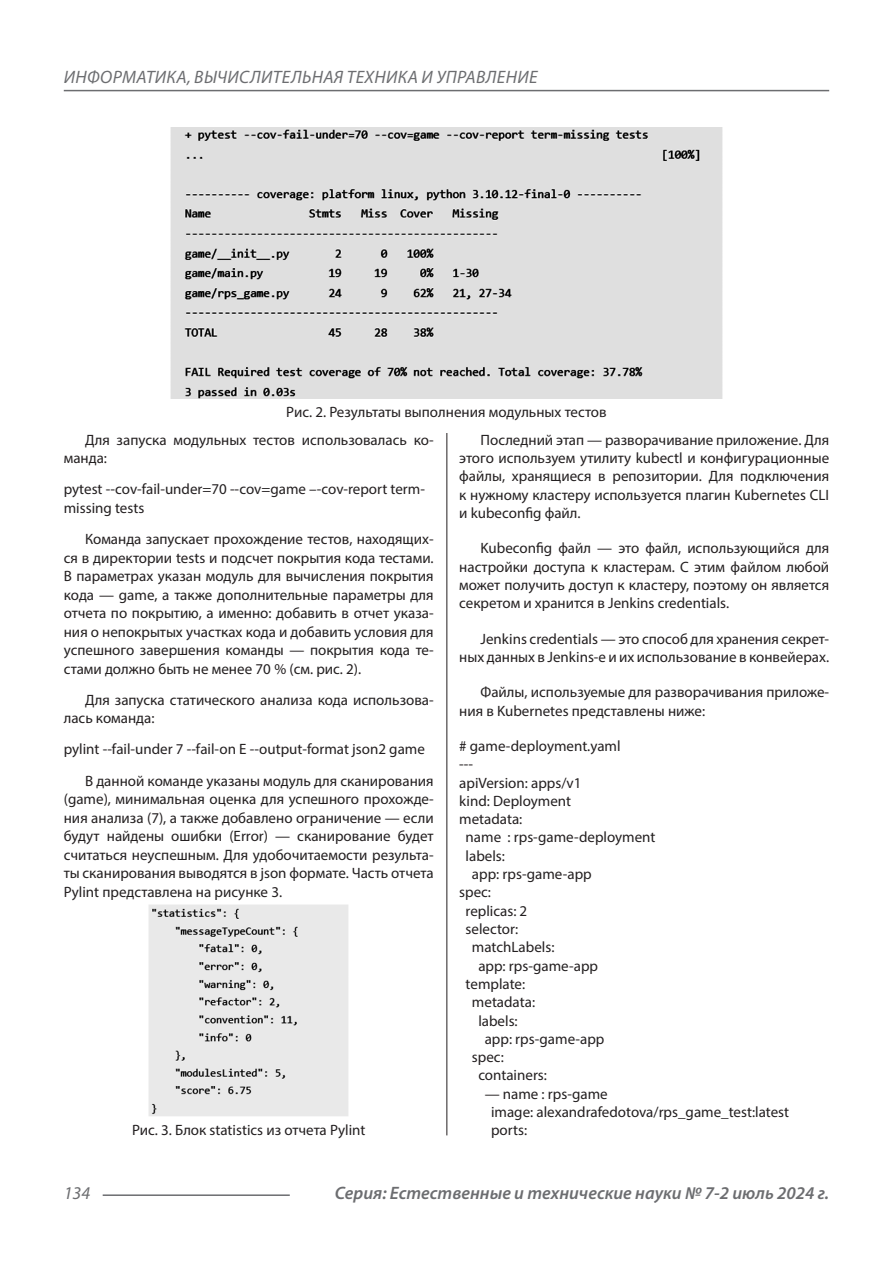
<style>
.page{position:relative;width:893px;height:1263px;background:#fff}
.page>*{position:absolute;margin:0;border:0;box-sizing:border-box;transform-origin:0 0}
.t1{font:italic 600 18px "Myriad Pro";color:#6c6d70}
.t2{font:italic 18px "Myriad Pro";letter-spacing:.02em;color:#6c6d70}
.Статья_текст{font:15px/18.5px "Myriad Pro";color:#231f20}
</style>
<div class="page">
<hr style="left:446px;top:128px;width:1px;height:1007px;background:#231f20">
<hr style="left:103px;top:1194px;width:187px;height:2px;background:#6c6d70">
<hr style="left:64px;top:90px;width:765px;height:1px;background:#6c6d70">
<img style="left:149px;top:904px;width:199px;height:212px">
<div style="left:441px;top:417px;width:13px;height:15px;background:#fff"></div>
<img style="left:170px;top:128px;width:553px;height:270px">
<p class="t2" style="left:64px;top:66px;width:475px">ИНФОРМАТИКА, ВЫЧИСЛИТЕЛЬНАЯ ТЕХНИКА И УПРАВЛЕНИЕ</p>
<p class="Статья_текст" style="left:286px;top:402px;width:322px">Рис. 2. Результаты выполнения модульных тестов</p>
<p class="Статья_текст" style="left:64px;top:430px;width:371px;text-indent:21px">Для запуска модульных тестов использовалась ко&shy;манда:</p>
<p class="Статья_текст" style="left:64px;top:480px;width:363px">pytest --cov-fail-under=70 --cov=game –-cov-report term&shy;missing tests</p>
<p class="Статья_текст" style="left:64px;top:530px;width:371px;text-align:justify;text-indent:21px">Команда запускает прохождение тестов, находящих&shy;ся в директории tests и подсчет покрытия кода тестами.<br>В параметрах указан модуль для вычисления покрытия кода — game, а также дополнительные параметры для отчета по покрытию, а именно: добавить в отчет указа&shy;ния о непокрытых участках кода и добавить условия для успешного завершения команды — покрытия кода те&shy;стами должно быть не менее 70 % (см. рис. 2).</p>
<p class="Статья_текст" style="left:64px;top:690px;width:371px;text-indent:21px">Для запуска статического анализа кода использова&shy;лась команда:</p>
<p class="Статья_текст" style="left:64px;top:740px;width:363px">pylint --fail-under 7 --fail-on E --output-format json2 game</p>
<p class="Статья_текст" style="left:64px;top:771px;width:371px;text-align:justify;text-indent:21px">В данной команде указаны модуль для сканирования (game), минимальная оценка для успешного прохожде&shy;ния анализа (7), а также добавлено ограничение — если будут найдены ошибки (Error) — сканирование будет считаться неуспешным. Для удобочитаемости результа&shy;ты сканирования выводятся в json формате. Часть отчета Pylint представлена на рисунке 3.</p>
<p class="Статья_текст" style="left:132px;top:1121px;width:235px">Рис. 3. Блок statistics из отчета Pylint</p>
<p class="Статья_текст" style="left:459px;top:430px;width:371px;text-align:justify;text-indent:21px">Последний этап — разворачивание приложение. Для этого используем утилиту kubectl и конфигурационные файлы, хранящиеся в репозитории. Для подключения к нужному кластеру используется плагин Kubernetes CLI и kubeconfig файл.</p>
<p class="Статья_текст" style="left:459px;top:539px;width:371px;text-align:justify;text-indent:21px">Kubeconfig файл — это файл, использующийся для настройки доступа к кластерам. С этим файлом любой может получить доступ к кластеру, поэтому он является секретом и хранится в Jenkins credentials.</p>
<p class="Статья_текст" style="left:459px;top:629px;width:371px;text-align:right">Jenkins credentials — это способ для хранения секрет&shy;ных данных в Jenkins-е и их использование в конвейерах.</p>
<p class="Статья_текст" style="left:459px;top:683px;width:371px;text-indent:21px">Файлы, используемые для разворачивания приложе&shy;ния в Kubernetes представлены ниже:</p>
<p class="Статья_текст" style="left:459px;top:736px;width:163px"># game-deployment.yaml</p>
<p class="Статья_текст" style="left:459px;top:755px;width:15px">---</p>
<p class="Статья_текст" style="left:459px;top:773px;width:124px">apiVersion: apps/v1</p>
<p class="Статья_текст" style="left:459px;top:791px;width:113px">kind: Deployment</p>
<p class="Статья_текст" style="left:459px;top:810px;width:65px">metadata:</p>
<p class="Статья_текст" style="left:466px;top:828px;width:191px">name : rps-game-deployment</p>
<p class="Статья_текст" style="left:466px;top:846px;width:41px">labels:</p>
<p class="Статья_текст" style="left:472px;top:864px;width:121px">app: rps-game-app</p>
<p class="Статья_текст" style="left:459px;top:883px;width:33px">spec:</p>
<p class="Статья_текст" style="left:466px;top:901px;width:63px">replicas: 2</p>
<p class="Статья_текст" style="left:466px;top:919px;width:54px">selector:</p>
<p class="Статья_текст" style="left:472px;top:938px;width:84px">matchLabels:</p>
<p class="Статья_текст" style="left:478px;top:956px;width:121px">app: rps-game-app</p>
<p class="Статья_текст" style="left:466px;top:974px;width:61px">template:</p>
<p class="Статья_текст" style="left:472px;top:993px;width:65px">metadata:</p>
<p class="Статья_текст" style="left:478px;top:1011px;width:41px">labels:</p>
<p class="Статья_текст" style="left:485px;top:1029px;width:121px">app: rps-game-app</p>
<p class="Статья_текст" style="left:472px;top:1048px;width:33px">spec:</p>
<p class="Статья_текст" style="left:478px;top:1066px;width:70px">containers:</p>
<p class="Статья_текст" style="left:491px;top:1084px;width:300px;text-indent:-6px">— name : rps-game<br>image: alexandrafedotova/rps_game_test:latest ports:</p>
<p class="t2" style="left:64px;top:1182px;width:28px">134</p>
<p class="t1" style="left:335px;top:1182px;width:496px">Серия: Естественные и технические науки № 7-2 июль 2024 г.</p>
</div>
